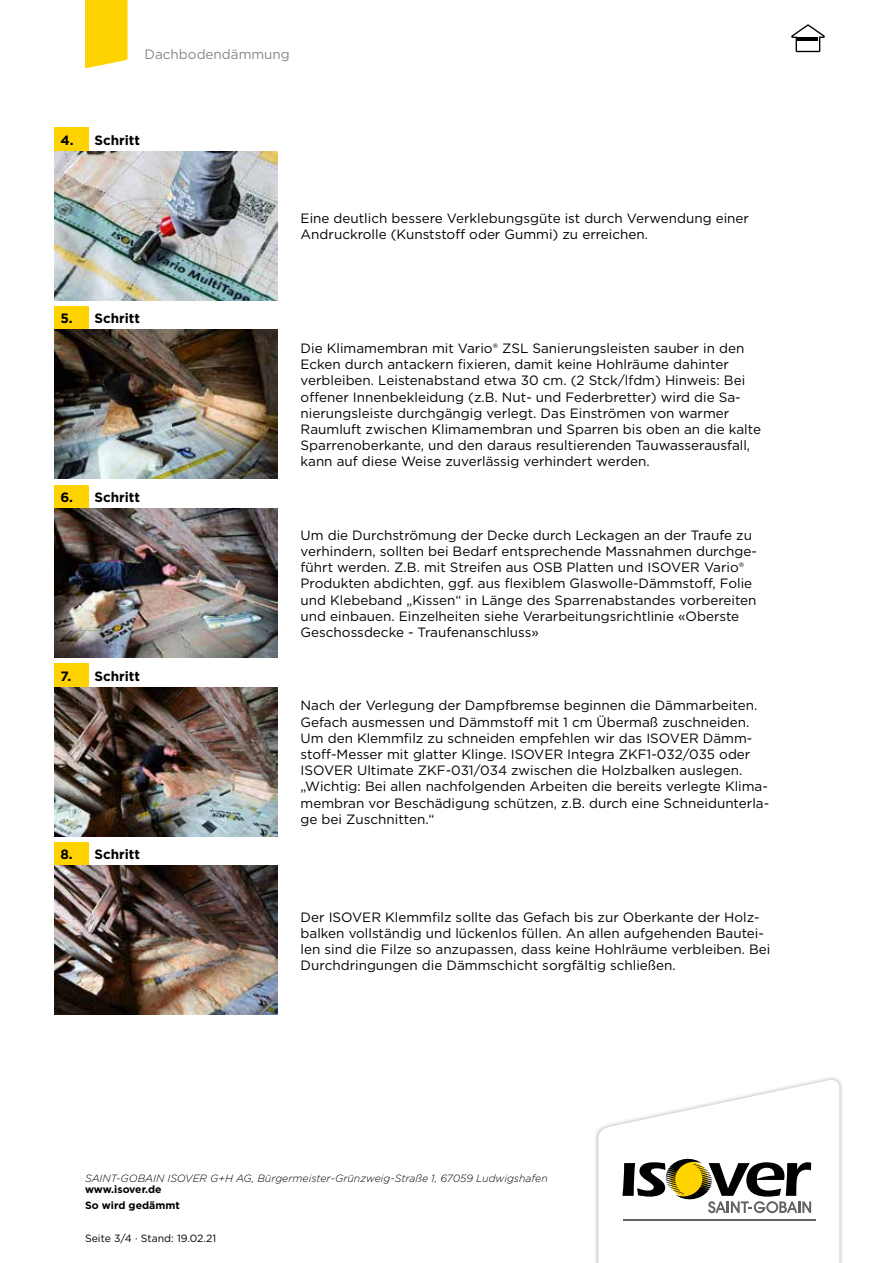
<style>
.page{position:relative;width:893px;height:1263px;background:#fff}
.page>*{position:absolute;margin:0;border:0;box-sizing:border-box;transform-origin:0 0}
.t1{font:13.5px/16.2px "Gotham";color:#000}
.t2{font:700 13.5px "Gotham";color:#000}
.t3{font:13.5px "Gotham";color:#878787}
.t4{font:italic 300 10.5px "Gotham";color:#000}
.t5{font:700 10.5px "Gotham";color:#000}
.t6{font:10.5px "Gotham";color:#000}
</style>
<div class="page">
<div style="left:594px;top:1075px;width:250px;height:188px;background:#000;opacity:.3"></div>
<svg style="left:598px;top:1078px;width:241px;height:185px"></svg>
<svg style="left:85px;top:0;width:43px;height:68px;background:#ffd511"></svg>
<svg style="left:791px;top:24px;width:34px;height:28px"></svg>
<hr style="left:798px;top:37px;width:20px;height:3px;background:#000">
<div style="left:54px;top:128px;width:34px;height:23px;background:#ffd300"></div>
<img style="left:54px;top:151px;width:224px;height:149px">
<div style="left:54px;top:306px;width:34px;height:24px;background:#ffd300"></div>
<img style="left:54px;top:330px;width:223px;height:149px">
<div style="left:54px;top:485px;width:34px;height:23px;background:#ffd300"></div>
<img style="left:54px;top:508px;width:223px;height:150px">
<div style="left:54px;top:664px;width:34px;height:23px;background:#ffd300"></div>
<img style="left:54px;top:687px;width:223px;height:149px">
<div style="left:54px;top:842px;width:34px;height:24px;background:#ffd300"></div>
<img style="left:54px;top:866px;width:223px;height:149px">
<p class="t3" style="left:145px;top:46px;width:147px">Dachbodendämmung</p>
<p class="t2" style="left:60px;top:131px;width:81px">4. Schritt</p>
<p class="t2" style="left:60px;top:310px;width:81px">5. Schritt</p>
<p class="t2" style="left:60px;top:488px;width:81px">6. Schritt</p>
<p class="t2" style="left:60px;top:667px;width:81px">7. Schritt</p>
<p class="t2" style="left:60px;top:846px;width:81px">8. Schritt</p>
<p class="t1" style="left:301px;top:210px;width:450px">Eine deutlich bessere Verklebungsgüte ist durch Verwendung einer<br>Andruckrolle (Kunststoff oder Gummi) zu erreichen.</p>
<p class="t1" style="left:301px;top:340px;width:462px">Die Klimamembran mit Vario® ZSL Sanierungsleisten sauber in den Ecken durch antackern fixieren, damit keine Hohlräume dahinter verbleiben. Leistenabstand etwa 30 cm. (2 Stck/lfdm) Hinweis: Bei offener Innenbekleidung (z.B. Nut- und Federbretter) wird die Sa&shy;nierungsleiste durchgängig verlegt. Das Einströmen von warmer Raumluft zwischen Klimamembran und Sparren bis oben an die kalte Sparrenoberkante, und den daraus resultierenden Tauwasserausfall, kann auf diese Weise zuverlässig verhindert werden.</p>
<p class="t1" style="left:301px;top:527px;width:458px">Um die Durchströmung der Decke durch Leckagen an der Traufe zu verhindern, sollten bei Bedarf entsprechende Massnahmen durchge&shy;führt werden. Z.B. mit Streifen aus OSB Platten und ISOVER Vario® Produkten abdichten, ggf. aus flexiblem Glaswolle-Dämmstoff, Folie und Klebeband „Kissen“ in Länge des Sparrenabstandes vorbereiten und einbauen. Einzelheiten siehe Verarbeitungsrichtlinie «Oberste Geschossdecke - Traufenanschluss»</p>
<p class="t1" style="left:301px;top:697px;width:470px">Nach der Verlegung der Dampfbremse beginnen die Dämmarbeiten.<br>Gefach ausmessen und Dämmstoff mit 1 cm Übermaß zuschneiden.<br>Um den Klemmfilz zu schneiden empfehlen wir das ISOVER Dämm&shy;stoff-Messer mit glatter Klinge. ISOVER Integra ZKF1-032/035 oder ISOVER Ultimate ZKF-031/034 zwischen die Holzbalken auslegen. „Wichtig: Bei allen nachfolgenden Arbeiten die bereits verlegte Klima&shy;membran vor Beschädigung schützen, z.B. durch eine Schneidunterla&shy;ge bei Zuschnitten.“</p>
<p class="t1" style="left:301px;top:908px;width:471px">Der ISOVER Klemmfilz sollte das Gefach bis zur Oberkante der Holz&shy;balken vollständig und lückenlos füllen. An allen aufgehenden Bautei&shy;len sind die Filze so anzupassen, dass keine Hohlräume verbleiben. Bei Durchdringungen die Dämmschicht sorgfältig schließen.</p>
<p class="t4" style="left:85px;top:1171px;width:464px">SAINT-GOBAIN ISOVER G+H AG, Bürgermeister-Grünzweig-Straße 1, 67059 Ludwigshafen</p>
<p class="t5" style="left:85px;top:1198px;width:96px">So wird gedämmt</p>
<p class="t6" style="left:85px;top:1231px;width:133px">Seite 3/4 · Stand: 19.02.21</p>
<p class="t5" style="left:85px;top:1182px;width:78px">www.isover.de</p>
</div>
